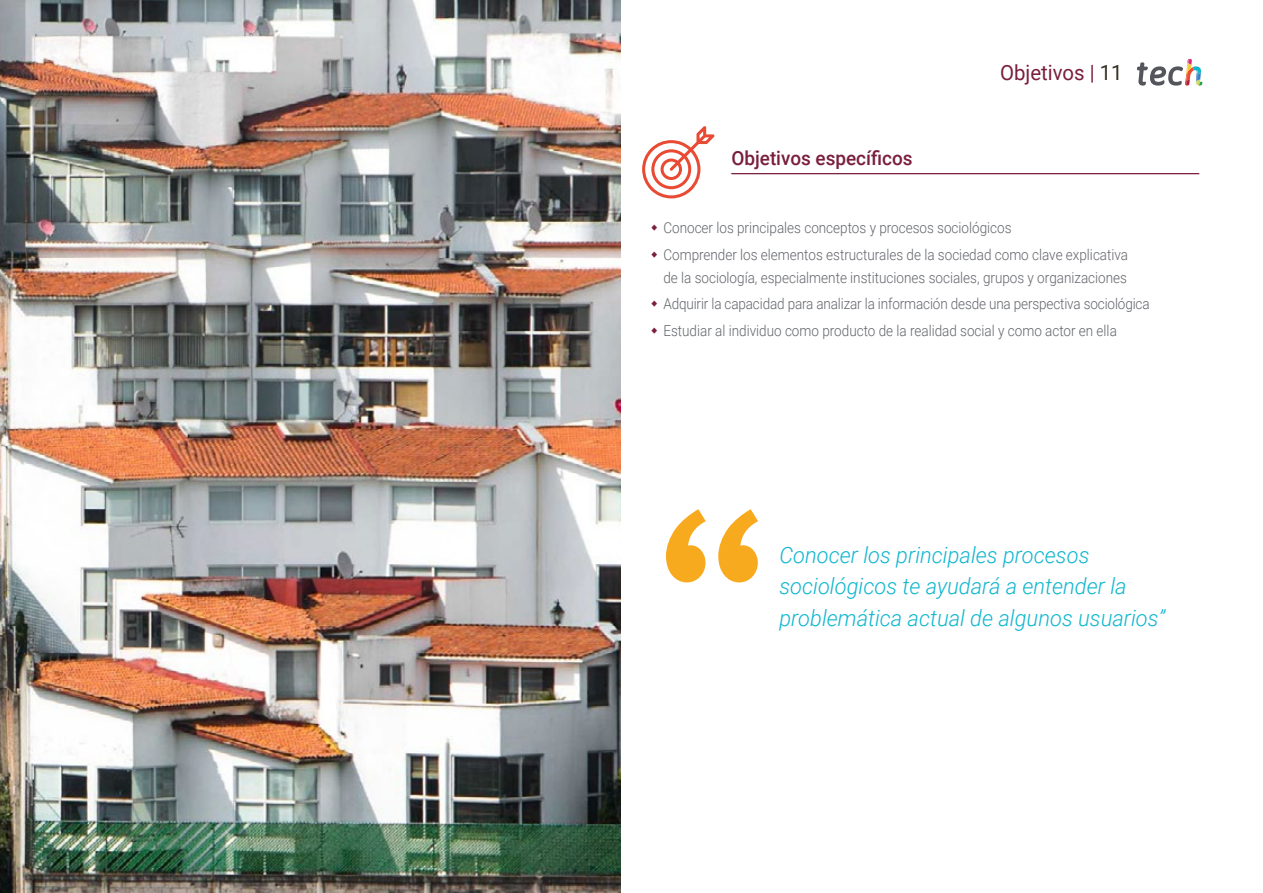
<style>
.page{position:relative;width:1263px;height:893px;background:#fff}
.page>*{position:absolute;margin:0;border:0;box-sizing:border-box;transform-origin:0 0}
.t1{font:italic 300 22.5px/31.5px "Roboto";color:#0fb6cf}
.t2{font:21px "Roboto";color:#791e3c}
.t3{font:500 19.5px "Roboto";color:#791e3c}
.t4{font:300 15px/26.7px "Roboto";color:#61646a;scale:.9 1}
.s1{color:#312e20}
</style>
<div class="page">
<svg style="left:642px;top:126px;width:72px;height:72px"></svg>
<hr style="left:731px;top:173px;width:468px;height:1px;background:#791e3c">
<svg style="left:1137px;top:59px;width:65px;height:27px"></svg>
<img style="left:0;top:0;width:621px;height:893px">
<svg style="left:666px;top:509px;width:92px;height:73px"></svg>
<h3 class="t3" style="left:731px;top:144px;width:183px">Objetivos específicos</h3>
<h2 class="t2" style="left:1000px;top:57px;width:124px">Objetivos | <span class="s1">11</span></h2>
<p class="t4" style="left:663px;top:214px;width:518px">Conocer los principales conceptos y procesos sociológicos<br>Comprender los elementos estructurales de la sociedad como clave explicativa</p>
<p class="t4" style="left:663px;top:263px;width:542px">de la sociología, especialmente instituciones sociales, grupos y organizaciones<br>Adquirir la capacidad para analizar la información desde una perspectiva sociológica<br>Estudiar al individuo como producto de la realidad social y como actor en ella</p>
<h1 class="t1" style="left:779px;top:538px;width:387px">Conocer los principales procesos sociológicos te ayudará a entender la problemática actual de algunos usuarios”</h1>
</div>
